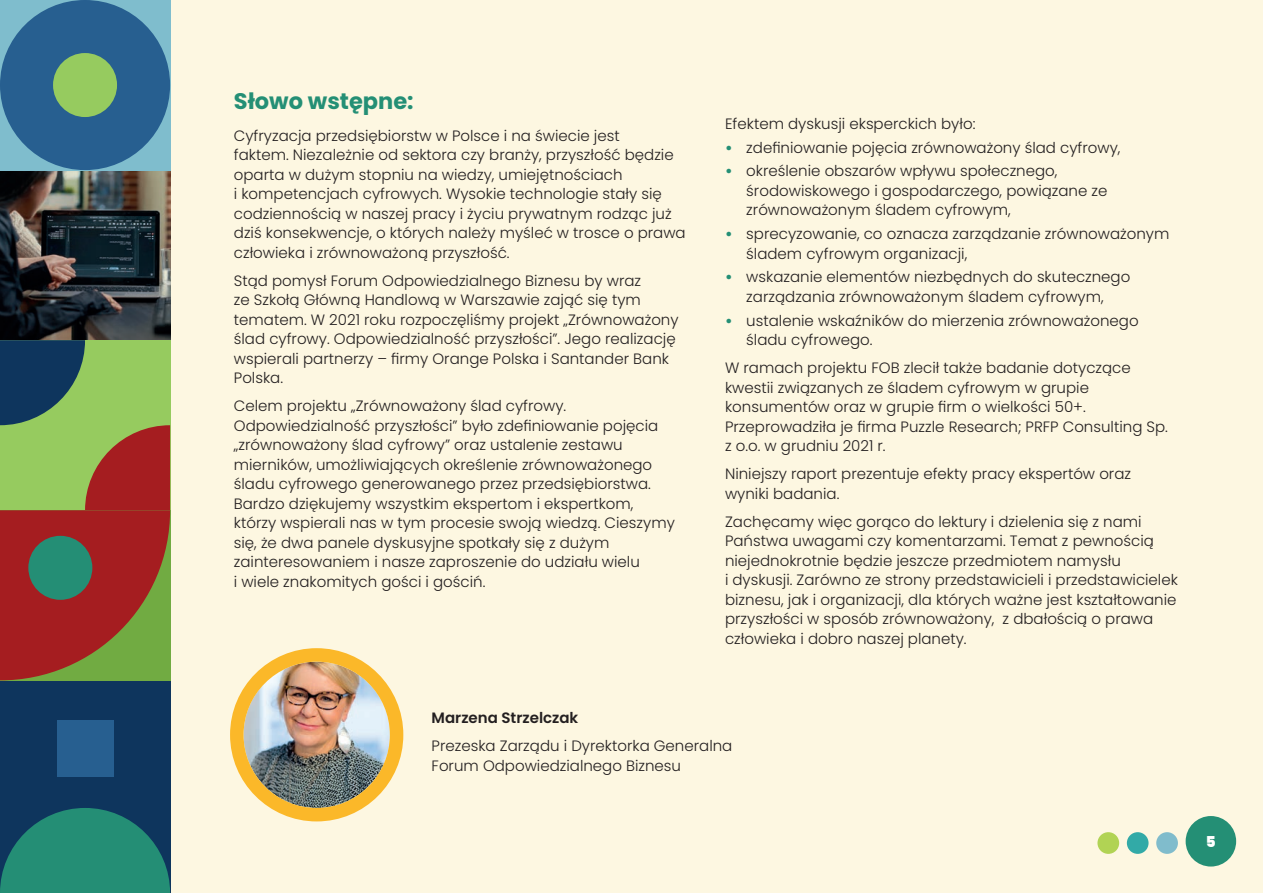
<style>
.page{position:relative;width:1263px;height:893px;background:#fff}
.page>*{position:absolute;margin:0;border:0;box-sizing:border-box;transform-origin:0 0}
.t1{font:700 22.5px "Poppins";color:#248f75}
.t2{font:300 15px/19.5px "Poppins";color:#231f20}
.t3{font:600 15px "Poppins";color:#231f20}
.t4{font:900 15px "Poppins";color:#fff}
.s1{font-weight:700;color:#248f75}
</style>
<div class="page">
<div style="left:170px;top:0;width:1093px;height:893px;background:#fdf7e1"></div>
<img style="left:0;top:170px;width:170px;height:170px">
<div style="left:0;top:680px;width:170px;height:213px;background:#0e355d"></div>
<div style="left:57px;top:720px;width:56px;height:57px;background:#275f90"></div>
<svg style="left:0;top:808px;width:170px;height:85px"></svg>
<svg style="left:0;top:340px;width:170px;height:340px;background:#8a673e"></svg>
<div style="left:28px;top:536px;width:64px;height:64px;background:#248e75;border-radius:50%"></div>
<div style="left:0;top:0;width:170px;height:170px;background:#7fbdcd"></div>
<div style="left:0;top:0;width:170px;height:170px;background:#275f90;border-radius:50%"></div>
<div style="left:53px;top:53px;width:64px;height:64px;background:#96cb5f;border-radius:50%"></div>
<svg style="left:237px;top:655px;width:160px;height:160px;background:#f9b92f"></svg>
<img style="left:244px;top:662px;width:146px;height:146px;border-radius:73px">
<div style="left:230px;top:648px;width:173px;height:173px;border:14px solid #fbb829;border-radius:50%"></div>
<div style="left:1185px;top:816px;width:51px;height:50px;background:#248f75;border-radius:50%"></div>
<div style="left:1156px;top:832px;width:22px;height:22px;background:#80bccc;border-radius:50%"></div>
<div style="left:1127px;top:832px;width:21px;height:22px;background:#32aaa7;border-radius:50%"></div>
<div style="left:1097px;top:832px;width:22px;height:22px;background:#b1d354;border-radius:50%"></div>
<h1 class="t1" style="left:234px;top:88px;width:181px">Słowo wstępne:</h1>
<p class="t2" style="left:234px;top:126px;width:453px">Cyfryzacja przedsiębiorstw w Polsce i na świecie jest<br>faktem. Niezależnie od sektora czy branży, przyszłość będzie oparta w dużym stopniu na wiedzy, umiejętnościach<br>i kompetencjach cyfrowych. Wysokie technologie stały się codziennością w naszej pracy i życiu prywatnym rodząc już dziś konsekwencje, o których należy myśleć w trosce o prawa człowieka i zrównoważoną przyszłość.</p>
<p class="t2" style="left:234px;top:271px;width:446px">Stąd pomysł Forum Odpowiedzialnego Biznesu by wraz<br>ze Szkołą Główną Handlową w Warszawie zająć się tym tematem. W 2021 roku rozpoczęliśmy projekt „Zrównoważony ślad cyfrowy. Odpowiedzialność przyszłości”. Jego realizację wspierali partnerzy – firmy Orange Polska i Santander Bank Polska.</p>
<p class="t2" style="left:234px;top:397px;width:442px">Celem projektu „Zrównoważony ślad cyfrowy.<br>Odpowiedzialność przyszłości” było zdefiniowanie pojęcia „zrównoważony ślad cyfrowy” oraz ustalenie zestawu mierników, umożliwiających określenie zrównoważonego śladu cyfrowego generowanego przez przedsiębiorstwa.<br>Bardzo dziękujemy wszystkim ekspertom i ekspertkom, którzy wspierali nas w tym procesie swoją wiedzą. Cieszymy się, że dwa panele dyskusyjne spotkały się z dużym zainteresowaniem i nasze zaproszenie do udziału wielu<br>i wiele znakomitych gości i gościń.</p>
<p class="t2" style="left:725px;top:114px;width:252px">Efektem dyskusji eksperckich było:</p>
<p class="t2" style="left:725px;top:138px;width:397px"><span class="s1">•</span> zdefiniowanie pojęcia zrównoważony ślad cyfrowy,</p>
<p class="t2" style="left:746px;top:161px;width:363px;text-indent:-21px"><span class="s1">•</span> określenie obszarów wpływu społecznego, środowiskowego i gospodarczego, powiązane ze zrównoważonym śladem cyfrowym,</p>
<p class="t2" style="left:746px;top:224px;width:425px;text-indent:-21px"><span class="s1">•</span> sprecyzowanie, co oznacza zarządzanie zrównoważonym śladem cyfrowym organizacji,</p>
<p class="t2" style="left:725px;top:267px;width:407px;text-align:center"><span class="s1">•</span> wskazanie elementów niezbędnych do skutecznego zarządzania zrównoważonym śladem cyfrowym,</p>
<p class="t2" style="left:746px;top:311px;width:394px;text-indent:-21px"><span class="s1">•</span> ustalenie wskaźników do mierzenia zrównoważonego śladu cyfrowego.</p>
<p class="t2" style="left:725px;top:358px;width:444px">W ramach projektu FOB zlecił także badanie dotyczące kwestii związanych ze śladem cyfrowym w grupie konsumentów oraz w grupie firm o wielkości 50+.<br>Przeprowadziła je firma Puzzle Research; PRFP Consulting Sp. z o.o. w grudniu 2021 r.</p>
<p class="t2" style="left:725px;top:464px;width:408px">Niniejszy raport prezentuje efekty pracy ekspertów oraz wyniki badania.</p>
<p class="t2" style="left:725px;top:512px;width:454px">Zachęcamy więc gorąco do lektury i dzielenia się z nami Państwa uwagami czy komentarzami. Temat z pewnością niejednokrotnie będzie jeszcze przedmiotem namysłu<br>i dyskusji. Zarówno ze strony przedstawicieli i przedstawicielek biznesu, jak i organizacji, dla których ważne jest kształtowanie przyszłości w sposób zrównoważony, z dbałością o prawa człowieka i dobro naszej planety.</p>
<p class="t3" style="left:432px;top:709px;width:148px">Marzena Strzelczak</p>
<p class="t2" style="left:432px;top:736px;width:302px">Prezeska Zarządu i Dyrektorka Generalna<br>Forum Odpowiedzialnego Biznesu</p>
<p class="t4" style="left:1206px;top:833px;width:11px">5</p>
</div>
